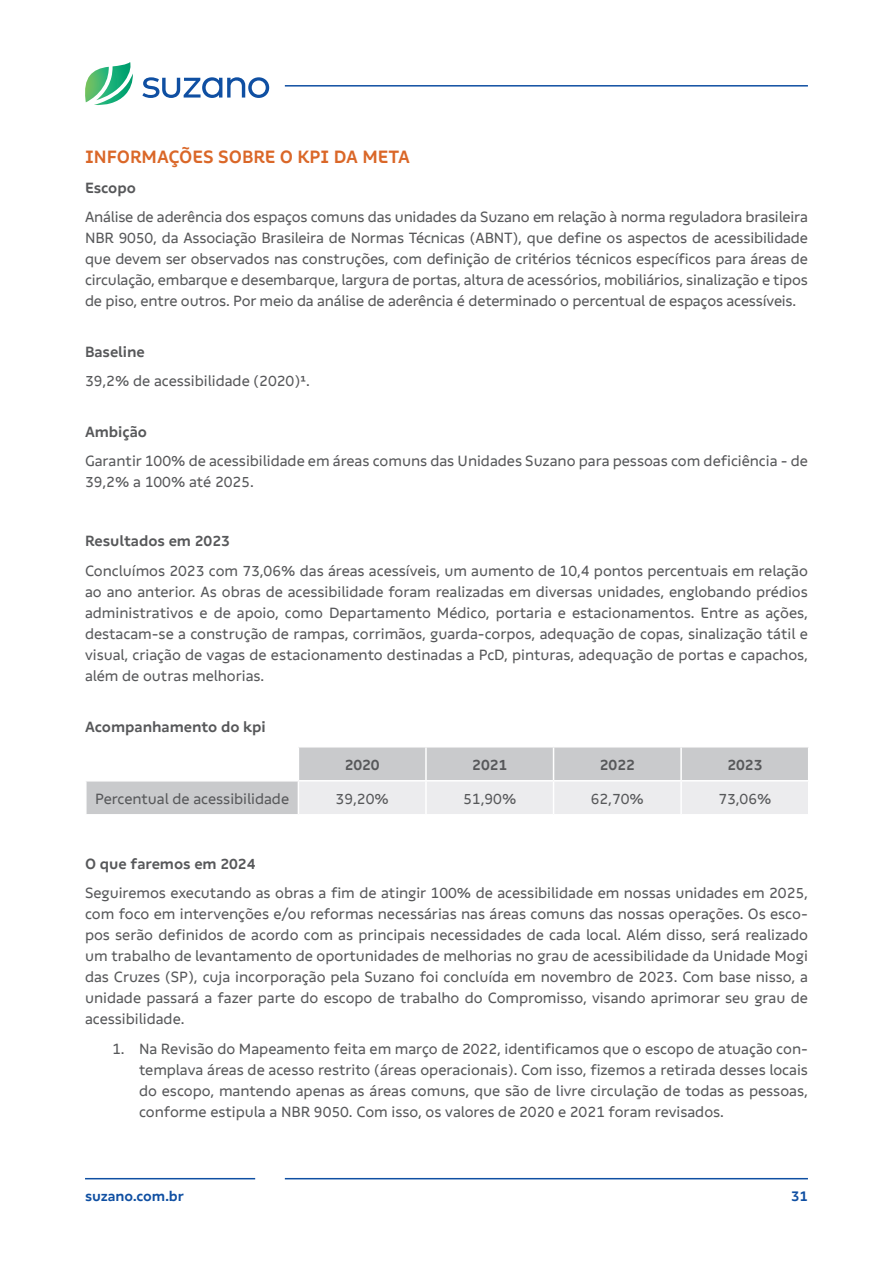
<style>
.page{position:relative;width:893px;height:1263px;background:#fff}
.page>*{position:absolute;margin:0;border:0;box-sizing:border-box;transform-origin:0 0}
.t1{font:700 18px "Suzano Text";color:#da6728}
.t2{font:15px/21px "Suzano Text";color:#57585a;text-align:justify}
.t3{font:700 15px "Suzano Text";color:#57585a}
.t4{font:700 14.25px "Suzano Text";color:#0f4fa2}
</style>
<div class="page">
<hr style="left:85px;top:1178px;width:170px;height:1px;background:#0f4fa2">
<hr style="left:285px;top:1178px;width:523px;height:1px;background:#0f4fa2">
<hr style="left:285px;top:85px;width:523px;height:2px;background:#0f4fa2">
<svg style="left:85px;top:62px;width:48px;height:43px"></svg>
<svg style="left:142px;top:77px;width:127px;height:21px"></svg>
<svg style="left:87px;top:747px;width:721px;height:67px;fill:#c9cacc"></svg>
<div style="left:299px;top:781px;width:509px;height:33px;background:#ececee"></div>
<hr style="left:298px;top:747px;width:1px;height:33px;background:#fff">
<hr style="left:425px;top:747px;width:2px;height:33px;background:#fff">
<hr style="left:553px;top:747px;width:1px;height:33px;background:#fff">
<hr style="left:680px;top:747px;width:2px;height:33px;background:#fff">
<hr style="left:85px;top:780px;width:213px;height:1px;background:#fff">
<hr style="left:298px;top:780px;width:128px;height:1px;background:#fff">
<hr style="left:298px;top:781px;width:1px;height:33px;background:#fff">
<hr style="left:426px;top:780px;width:128px;height:1px;background:#fff">
<hr style="left:425px;top:781px;width:2px;height:33px;background:#fff">
<hr style="left:554px;top:780px;width:127px;height:1px;background:#fff">
<hr style="left:553px;top:781px;width:1px;height:33px;background:#fff">
<hr style="left:681px;top:780px;width:128px;height:1px;background:#fff">
<hr style="left:680px;top:781px;width:2px;height:33px;background:#fff">
<p class="t1" style="left:85px;top:146px;width:326px">INFORMAÇÕES SOBRE O KPI DA META</p>
<p class="t3" style="left:85px;top:179px;width:52px">Escopo</p>
<p class="t2" style="left:85px;top:207px;width:724px">Análise de aderência dos espaços comuns das unidades da Suzano em relação à norma reguladora brasileira NBR 9050, da Associação Brasileira de Normas Técnicas (ABNT), que define os aspectos de acessibilidade que devem ser observados nas construções, com definição de critérios técnicos específicos para áreas de circulação, embarque e desembarque, largura de portas, altura de acessórios, mobiliários, sinalização e tipos de piso, entre outros. Por meio da análise de aderência é determinado o percentual de espaços acessíveis.</p>
<p class="t3" style="left:85px;top:343px;width:61px">Baseline</p>
<p class="t2" style="left:85px;top:371px;width:226px">39,2% de acessibilidade (2020)¹.</p>
<p class="t3" style="left:85px;top:423px;width:63px">Ambição</p>
<p class="t2" style="left:85px;top:451px;width:724px">Garantir 100% de acessibilidade em áreas comuns das Unidades Suzano para pessoas com deficiência - de<br>39,2% a 100% até 2025.</p>
<p class="t3" style="left:85px;top:532px;width:146px">Resultados em 2023</p>
<p class="t2" style="left:85px;top:560px;width:724px">Concluímos 2023 com 73,06% das áreas acessíveis, um aumento de 10,4 pontos percentuais em relação ao ano anterior. As obras de acessibilidade foram realizadas em diversas unidades, englobando prédios administrativos e de apoio, como Departamento Médico, portaria e estacionamentos. Entre as ações, destacam-se a construção de rampas, corrimãos, guarda-corpos, adequação de copas, sinalização tátil e visual, criação de vagas de estacionamento destinadas a PcD, pinturas, adequação de portas e capachos, além de outras melhorias.</p>
<p class="t3" style="left:85px;top:717px;width:182px">Acompanhamento do kpi</p>
<p class="t3" style="left:345px;top:756px;width:37px">2020</p>
<p class="t3" style="left:472px;top:756px;width:37px">2021</p>
<p class="t3" style="left:600px;top:756px;width:37px">2022</p>
<p class="t3" style="left:727px;top:756px;width:37px">2023</p>
<p class="t2" style="left:95px;top:788px;width:195px">Percentual de acessibilidade</p>
<p class="t2" style="left:336px;top:788px;width:55px">39,20%</p>
<p class="t2" style="left:463px;top:788px;width:55px">51,90%</p>
<p class="t2" style="left:591px;top:788px;width:55px">62,70%</p>
<p class="t2" style="left:718px;top:788px;width:55px">73,06%</p>
<p class="t3" style="left:85px;top:854px;width:172px">O que faremos em 2024</p>
<p class="t2" style="left:85px;top:882px;width:724px">Seguiremos executando as obras a fim de atingir 100% de acessibilidade em nossas unidades em 2025, com foco em intervenções e/ou reformas necessárias nas áreas comuns das nossas operações. Os esco&shy;pos serão definidos de acordo com as principais necessidades de cada local. Além disso, será realizado um trabalho de levantamento de oportunidades de melhorias no grau de acessibilidade da Unidade Mogi das Cruzes (SP), cuja incorporação pela Suzano foi concluída em novembro de 2023. Com base nisso, a unidade passará a fazer parte do escopo de trabalho do Compromisso, visando aprimorar seu grau de acessibilidade.</p>
<p class="t2" style="left:139px;top:1038px;width:670px;text-indent:-27px">1. Na Revisão do Mapeamento feita em março de 2022, identificamos que o escopo de atuação con&shy;templava áreas de acesso restrito (áreas operacionais). Com isso, fizemos a retirada desses locais do escopo, mantendo apenas as áreas comuns, que são de livre circulação de todas as pessoas, conforme estipula a NBR 9050. Com isso, os valores de 2020 e 2021 foram revisados.</p>
<p class="t4" style="left:85px;top:1187px;width:100px">suzano.com.br</p>
<p class="t4" style="left:791px;top:1187px;width:18px">31</p>
</div>
